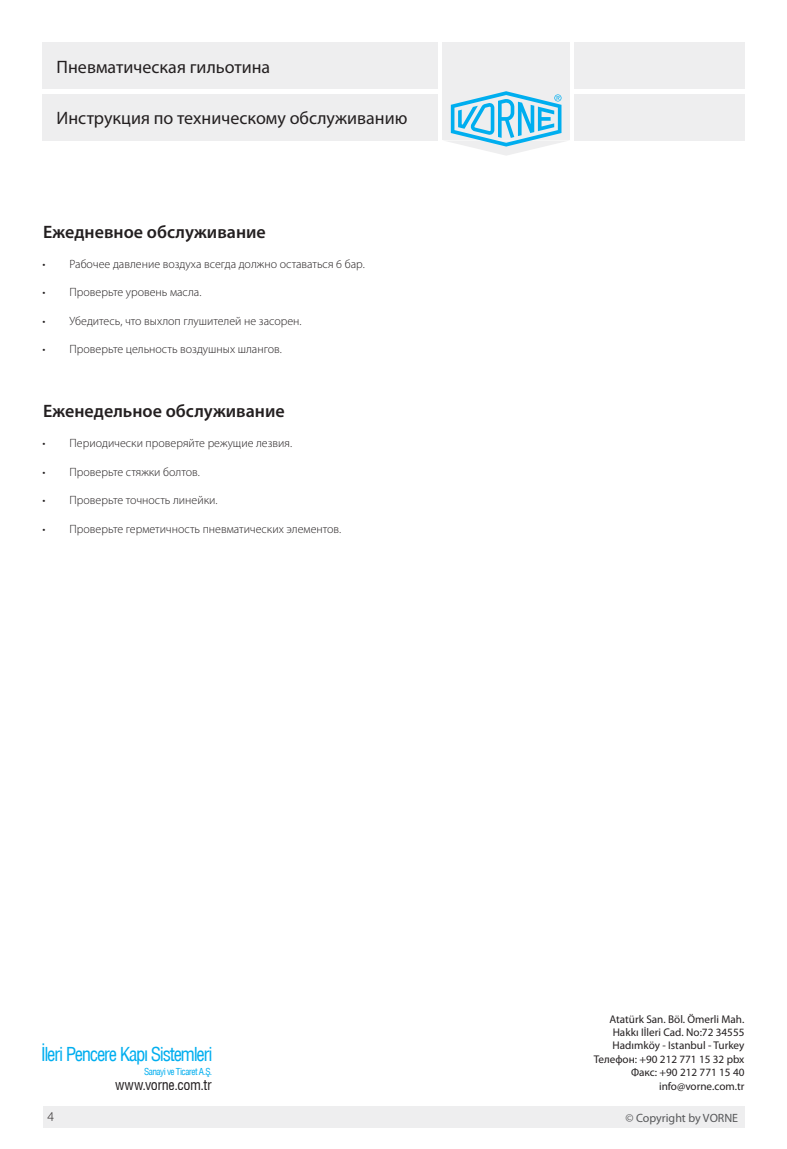
<style>
.page{position:relative;width:787px;height:1149px;background:#fff}
.page>*{position:absolute;margin:0;border:0;box-sizing:border-box;transform-origin:0 0}
.t1{font:18.75px "Switzerland Condensed Plain";letter-spacing:-.07em;color:#00aeef}
.t2{font:18px "Myriad Pro";color:#231f20}
.t3{font:600 18px "Myriad Pro";color:#231f20}
.t4{font:14.1px "Switzerland Condensed Plain";letter-spacing:-.025em;color:#231f20}
.t5{font:300 13.5px "Myriad Pro";color:#231f20}
.t6{font:300 12px "Myriad Pro";color:#231f20}
.t7{font:12px "Myriad Pro";color:#57585a}
.t8{font:11.1px/13.4px "Myriad Pro";color:#231f20;text-align:justify}
.t9{font:9.3px "Switzerland Condensed Plain";letter-spacing:-.06em;color:#00aeef}
</style>
<div class="page">
<div style="left:574px;top:43px;width:170px;height:46px;background:#eeeeef"></div>
<div style="left:43px;top:43px;width:395px;height:46px;background:#eeeeef"></div>
<div style="left:43px;top:94px;width:395px;height:46px;background:#eeeeef"></div>
<div style="left:442px;top:43px;width:128px;height:97px;background:#eeeeef"></div>
<div style="left:574px;top:94px;width:170px;height:46px;background:#eeeeef"></div>
<svg style="left:447px;top:91px;width:118px;height:65px"></svg>
<div style="left:43px;top:1106px;width:701px;height:21px;background:#eeeeef"></div>
<p class="t2" style="left:57px;top:56px;width:215px">Пневматическая гильотина</p>
<p class="t2" style="left:57px;top:107px;width:352px">Инструкция по техническому обслуживанию</p>
<p class="t3" style="left:43px;top:220px;width:224px">Ежедневное обслуживание</p>
<p class="t6" style="left:43px;top:256px;width:324px">• Рабочее давление воздуха всегда должно оставаться 6 бар.</p>
<p class="t6" style="left:43px;top:285px;width:160px">• Проверьте уровень масла.</p>
<p class="t6" style="left:43px;top:313px;width:261px">• Убедитесь, что выхлоп глушителей не засорен.</p>
<p class="t6" style="left:43px;top:342px;width:241px">• Проверьте цельность воздушных шлангов.</p>
<p class="t3" style="left:43px;top:399px;width:243px">Еженедельное обслуживание</p>
<p class="t6" style="left:43px;top:436px;width:251px">• Периодически проверяйте режущие лезвия.</p>
<p class="t6" style="left:43px;top:464px;width:159px">• Проверьте стяжки болтов.</p>
<p class="t6" style="left:43px;top:493px;width:176px">• Проверьте точность линейки.</p>
<p class="t6" style="left:43px;top:521px;width:300px">• Проверьте герметичность пневматических элементов.</p>
<p class="t1" style="left:41px;top:1042px;width:173px">İleri Pencere Kapı Sistemleri</p>
<p class="t9" style="left:144px;top:1065px;width:70px">Sanayi ve Ticaret A.Ş.</p>
<p class="t4" style="left:115px;top:1075px;width:98px">www.vorne.com.tr</p>
<p class="t8" style="left:609px;top:1011px;width:136px">Atatürk San. Böl. Ömerli Mah.<br>Hakkı Iİleri Cad. No:72 34555<br>Hadımköy - Istanbul - Turkey</p>
<p class="t8" style="left:594px;top:1051px;width:152px">Телефон: +90 212 771 15 32 pbx</p>
<p class="t8" style="left:631px;top:1065px;width:115px">Факс: +90 212 771 15 40</p>
<p class="t8" style="left:659px;top:1078px;width:87px">info@vorne.com.tr</p>
<p class="t5" style="left:48px;top:1108px;width:8px">4</p>
<p class="t7" style="left:625px;top:1109px;width:114px">© Copyright by VORNE</p>
</div>
